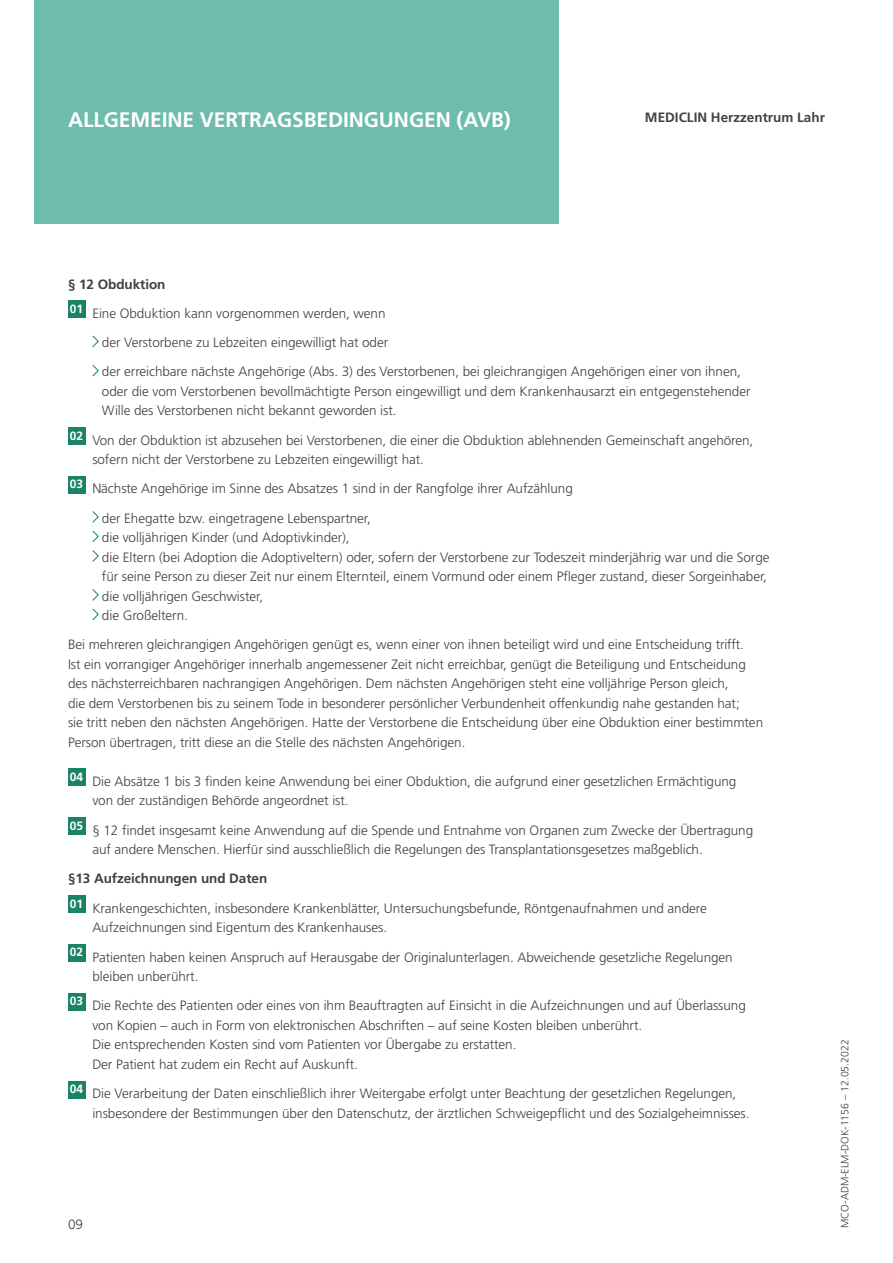
<style>
.page{position:relative;width:893px;height:1263px;background:#fff}
.page>*{position:absolute;margin:0;border:0;box-sizing:border-box;transform-origin:0 0}
.t1{font:700 21px "Frutiger LT Pro";letter-spacing:-.005em;color:#fff}
.t2{font:300 13.5px/19.5px "Frutiger LT Pro";letter-spacing:-.005em;color:#414042}
.t3{font:700 13.5px "Frutiger LT Pro";color:#414042}
.t4{font:300 10.5px "Frutiger LT Pro";color:#414042}
.s1{font-weight:700}
</style>
<div class="page">
<div style="left:34px;top:0;width:524px;height:223px;background:#6ebcad"></div>
<div style="left:68px;top:301px;width:17px;height:17px;background:#1a8265"></div>
<svg style="left:92px;top:335px;width:7px;height:12px"></svg>
<svg style="left:92px;top:365px;width:7px;height:12px"></svg>
<div style="left:68px;top:428px;width:17px;height:17px;background:#1a8265"></div>
<div style="left:68px;top:476px;width:17px;height:17px;background:#1a8265"></div>
<svg style="left:92px;top:511px;width:7px;height:12px"></svg>
<svg style="left:92px;top:530px;width:7px;height:12px"></svg>
<svg style="left:92px;top:550px;width:7px;height:12px"></svg>
<svg style="left:92px;top:589px;width:7px;height:12px"></svg>
<svg style="left:92px;top:608px;width:7px;height:12px"></svg>
<div style="left:68px;top:769px;width:17px;height:17px;background:#1a8265"></div>
<div style="left:68px;top:818px;width:17px;height:17px;background:#1a8265"></div>
<div style="left:68px;top:896px;width:17px;height:17px;background:#1a8265"></div>
<div style="left:68px;top:944px;width:17px;height:17px;background:#1a8265"></div>
<div style="left:68px;top:993px;width:17px;height:17px;background:#1a8265"></div>
<div style="left:68px;top:1081px;width:17px;height:17px;background:#1a8265"></div>
<h1 class="t1" style="left:68px;top:108px;width:64px">Allgemeine</h1>
<h1 class="t1" style="left:200px;top:108px;width:117px">Vertragsbedin</h1>
<h1 class="t1" style="left:364px;top:108px;width:149px">gungen (AVB)</h1>
<p class="t3" style="left:645px;top:109px;width:50px">MediClin</p>
<p class="t3" style="left:711px;top:109px;width:116px">Herzzentrum Lahr</p>
<p class="t3" style="left:68px;top:276px;width:99px">§ 12 Obduktion</p>
<p class="t2" style="left:70px;top:304px;width:317px"><sup>01</sup> Eine Obduktion kann vorgenommen werden, wenn</p>
<p class="t2" style="left:102px;top:333px;width:288px">der Verstorbene zu Lebzeiten eingewilligt hat oder</p>
<p class="t2" style="left:102px;top:362px;width:640px">der erreichbare nächste Angehörige (Abs. 3) des Verstorbenen, bei gleichrangigen Angehörigen einer von ihnen,</p>
<p class="t2" style="left:102px;top:382px;width:650px">oder die vom Verstorbenen bevollmächtigte Person eingewilligt und dem Krankenhausarzt ein entgegenstehender<br>Wille des Verstorbenen nicht bekannt geworden ist.</p>
<p class="t2" style="left:70px;top:430px;width:685px"><sup>02</sup> Von der Obduktion ist abzusehen bei Verstorbenen, die einer die Obduktion ablehnenden Gemeinschaft angehören,<br><sup>02</sup> sofern nicht der Verstorbene zu Lebzeiten eingewilligt hat.</p>
<p class="t2" style="left:102px;top:474px;width:472px;line-height:29.2px;text-indent:-32px"><sup>03</sup> Nächste Angehörige im Sinne des Absatzes 1 sind in der Rangfolge ihrer Aufzählung der Ehegatte bzw. eingetragene Lebenspartner,</p>
<p class="t2" style="left:102px;top:528px;width:669px">die volljährigen Kinder (und Adoptivkinder),<br>die Eltern (bei Adoption die Adoptiveltern) oder, sofern der Verstorbene zur Todeszeit minderjährig war und die Sorge für seine Person zu dieser Zeit nur einem Elternteil, einem Vormund oder einem Pfleger zustand, dieser Sorgeinhaber, die volljährigen Geschwister,<br>die Großeltern.</p>
<p class="t2" style="left:68px;top:635px;width:697px">Bei mehreren gleichrangigen Angehörigen genügt es, wenn einer von ihnen beteiligt wird und eine Entscheidung trifft.<br>Ist ein vorrangiger Angehöriger innerhalb angemessener Zeit nicht erreichbar, genügt die Beteiligung und Entscheidung des nächsterreichbaren nachrangigen Angehörigen. Dem nächsten Angehörigen steht eine volljährige Person gleich,<br>die dem Verstorbenen bis zu seinem Tode in besonderer persönlicher Verbundenheit offenkundig nahe gestanden hat;<br>sie tritt neben den nächsten Angehörigen. Hatte der Verstorbene die Entscheidung über eine Obduktion einer bestimmten Person übertragen, tritt diese an die Stelle des nächsten Angehörigen.</p>
<p class="t2" style="left:70px;top:772px;width:668px"><sup>04</sup> Die Absätze 1 bis 3 finden keine Anwendung bei einer Obduktion, die aufgrund einer gesetzlichen Ermächtigung<br><sup>02</sup> von der zuständigen Behörde angeordnet ist.</p>
<p class="t2" style="left:70px;top:820px;width:685px"><sup>05</sup> § 12 findet insgesamt keine Anwendung auf die Spende und Entnahme von Organen zum Zwecke der Übertragung<br><sup>02</sup> auf andere Menschen. Hierfür sind ausschließlich die Regelungen des Transplantationsgesetzes maßgeblich.</p>
<p class="t2" style="left:68px;top:864px;width:640px;line-height:29.2px"><span class="s1">§13 Aufzeichnungen und Daten<br></span><sup>01</sup> Krankengeschichten, insbesondere Krankenblätter, Untersuchungsbefunde, Röntgenaufnahmen und andere</p>
<p class="t2" style="left:70px;top:913px;width:664px;line-height:29.2px"><sup>02</sup> Aufzeichnungen sind Eigentum des Krankenhauses.<br><sup>02</sup> Patienten haben keinen Anspruch auf Herausgabe der Originalunterlagen. Abweichende gesetzliche Regelungen</p>
<p class="t2" style="left:70px;top:962px;width:677px;line-height:29.2px"><sup>02</sup> bleiben unberührt.<br><sup>03</sup> Die Rechte des Patienten oder eines von ihm Beauftragten auf Einsicht in die Aufzeichnungen und auf Überlassung</p>
<p class="t2" style="left:70px;top:1015px;width:574px"><sup>02</sup> von Kopien – auch in Form von elektronischen Abschriften – auf seine Kosten bleiben unberührt.<br><sup>02</sup> Die entsprechenden Kosten sind vom Patienten vor Übergabe zu erstatten.<br><sup>02</sup> Der Patient hat zudem ein Recht auf Auskunft.</p>
<p class="t2" style="left:70px;top:1084px;width:681px"><sup>04</sup> Die Verarbeitung der Daten einschließlich ihrer Weitergabe erfolgt unter Beachtung der gesetzlichen Regelungen,<br><sup>02</sup> insbesondere der Bestimmungen über den Datenschutz, der ärztlichen Schweigepflicht und des Sozialgeheimnisses.</p>
<p class="t2" style="left:68px;top:1214px;width:17px">09</p>
<p class="t4" style="left:839px;top:1228px;width:190px;rotate:-90deg">MCO-ADM-ELM-DOK-1156 – 12.05.2022</p>
</div>
